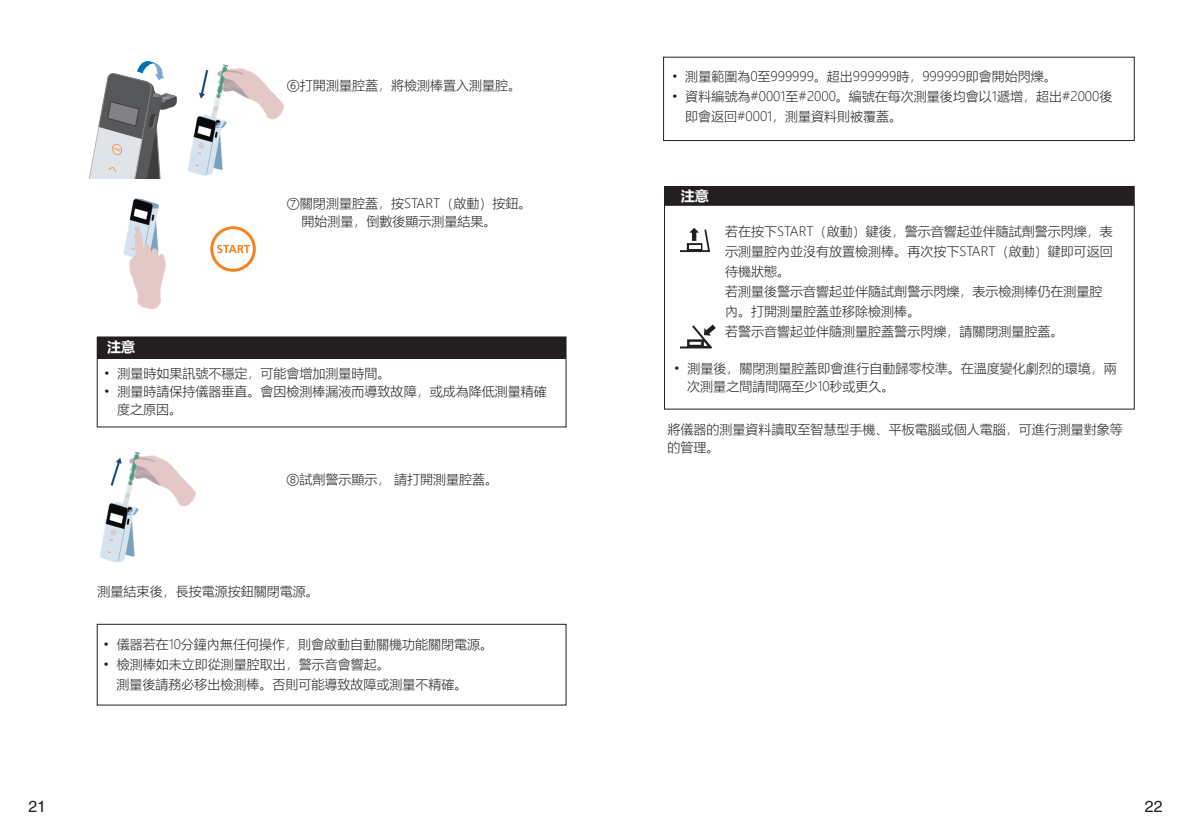
<style>
.page{position:relative;width:1191px;height:840px;background:#fff}
.page>*{position:absolute;margin:0;border:0;box-sizing:border-box;transform-origin:0 0}
.t1{font:16px "Helvetica";color:#231f20}
.t2{font:700 14px "Microsoft Ya Hei";color:#fff}
.t3{font:300 13px/20px "Microsoft Ya Hei";color:#231f20}
</style>
<div class="page">
<img style="left:187px;top:64px;width:98px;height:112px">
<div style="left:663px;top:57px;width:471px;height:84px;border:1px solid #231f20"></div>
<svg style="left:680px;top:228px;width:30px;height:24px"></svg>
<hr style="left:689px;top:245px;width:11px;height:4px;background:#fff">
<svg style="left:680px;top:324px;width:36px;height:24px"></svg>
<div style="left:664px;top:204px;width:470px;height:205px;border:1px solid #231f20"></div>
<div style="left:664px;top:186px;width:470px;height:19px;background:#231f20"></div>
<div style="left:97px;top:337px;width:469px;height:21px;background:#231f20"></div>
<div style="left:97px;top:623px;width:469px;height:82px;border:1px solid #231f20"></div>
<svg style="left:210px;top:226px;width:46px;height:45px"></svg>
<img style="left:123px;top:198px;width:43px;height:112px">
<img style="left:99px;top:451px;width:97px;height:112px">
<svg style="left:89px;top:61px;width:88px;height:117px"></svg>
<p class="t3" style="left:287px;top:74px;width:235px">⑥打開測量腔蓋，將檢測棒置入測量腔。</p>
<p class="t3" style="left:301px;top:194px;width:231px;line-height:18px;text-indent:-15px">⑦關閉測量腔蓋，按START（啟動）按鈕。開始測量，倒數後顯示測量結果。</p>
<p class="t2" style="left:107px;top:337px;width:29px">注意</p>
<p class="t3" style="left:104px;top:363px;width:288px">• 測量時如果訊號不穩定，可能會增加測量時間。</p>
<p class="t3" style="left:117px;top:382px;width:431px;line-height:18px;text-indent:-13px">• 測量時請保持儀器垂直。會因檢測棒漏液而導致故障，或成為降低測量精確度之原因。</p>
<p class="t3" style="left:286px;top:469px;width:213px">⑧試劑警示顯示， 請打開測量腔蓋。</p>
<p class="t3" style="left:98px;top:581px;width:222px">測量結束後，長按電源按鈕關閉電源。</p>
<p class="t3" style="left:103px;top:633px;width:391px">• 儀器若在10分鐘內無任何操作，則會啟動自動關機功能關閉電源。</p>
<p class="t3" style="left:116px;top:653px;width:353px;text-indent:-13px">• 檢測棒如未立即從測量腔取出，警示音會響起。<br>測量後請務必移出檢測棒。否則可能導致故障或測量不精確。</p>
<p class="t3" style="left:672px;top:66px;width:386px">• 測量範圍為0至999999。超出999999時，999999即會開始閃爍。</p>
<p class="t3" style="left:685px;top:86px;width:429px;text-indent:-13px">• 資料編號為#0001至#2000。編號在每次測量後均會以1遞增，超出#2000後即會返回#0001，測量資料則被覆蓋。</p>
<p class="t2" style="left:667px;top:186px;width:43px">　注意</p>
<p class="t3" style="left:725px;top:221px;width:389px">若在按下START（啟動）鍵後，警示音響起並伴隨試劑警示閃爍，表示測量腔內並沒有放置檢測棒。再次按下START（啟動）鍵即可返回待機狀態。<br>若測量後警示音響起並伴隨試劑警示閃爍，表示檢測棒仍在測量腔內。打開測量腔蓋並移除檢測棒。<br>若警示音響起並伴隨測量腔蓋警示閃爍，請關閉測量腔蓋。</p>
<p class="t3" style="left:687px;top:359px;width:431px;line-height:18px;text-indent:-13px">• 測量後，關閉測量腔蓋即會進行自動歸零校準。在溫度變化劇烈的環境，兩次測量之間請間隔至少10秒或更久。</p>
<p class="t3" style="left:667px;top:419px;width:456px;line-height:18px">將儀器的測量資料讀取至智慧型手機、平板電腦或個人電腦，可進行測量對象等的管理。</p>
<p class="t1" style="left:28px;top:796px;width:19px">21</p>
<p class="t1" style="left:1144px;top:796px;width:19px">22</p>
</div>
